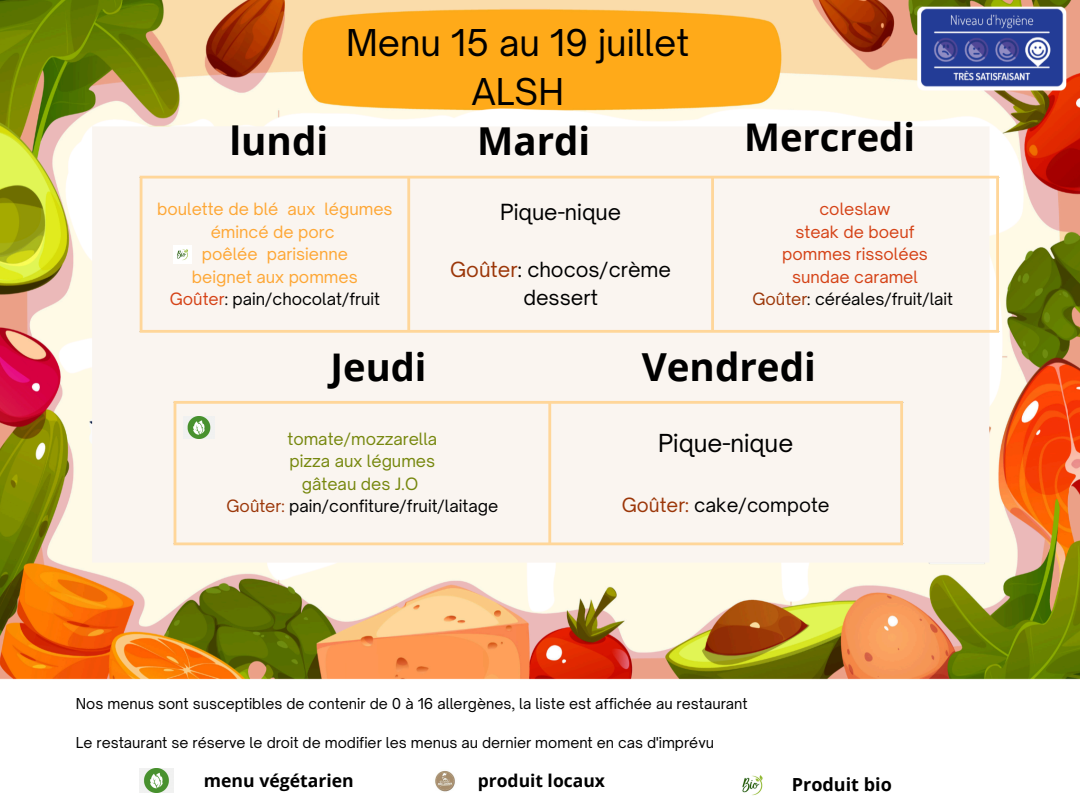
<style>
.page{position:relative;width:1080px;height:810px;background:#fff}
.page>*{position:absolute;margin:0;border:0;box-sizing:border-box;transform-origin:0 0}
.t1{font:700 38.69px "Open Sans";color:#000}
.t2{font:700 38.62px "Open Sans";color:#000}
.t3{font:700 38.44px "Open Sans";color:#000}
.t4{font:700 38.12px "Open Sans";color:#000}
.t5{font:35.38px/49.5px "Open Sauce One";color:#000;text-align:center}
.t6{font:23.75px "Open Sauce One";color:#000}
.t7{font:21.25px "Open Sauce One";color:#000}
.t8{font:20px/27.6px "Open Sauce One";color:#000;text-align:center}
.t9{font:18.75px "Open Sauce One";color:#000}
.t10{font:700 18.06px "Open Sans";color:#000}
.t11{font:700 17.62px "Open Sans";color:#000}
.t12{font:700 17.5px "Open Sans";color:#000}
.t13{font:16.25px "Open Sauce One";color:#000}
.t14{font:16.25px "Open Sauce One";color:#fea735}
.t15{font:16.25px "Open Sauce One";color:#d54216}
.t16{font:16.25px "Open Sauce One";color:#76870d}
.t17{font:14.38px "Open Sauce One";color:#000}
.s1{color:#d54216}
.s2{color:#9b3608}
</style>
<div class="page">
<img style="left:0;top:0;width:1080px;height:793px">
<hr style="left:140px;top:179px;width:2px;height:151px;background:#ffd699">
<hr style="left:407px;top:179px;width:3px;height:151px;background:#ffd699">
<hr style="left:711px;top:179px;width:3px;height:151px;background:#ffd699">
<hr style="left:996px;top:179px;width:3px;height:151px;background:#ffd699">
<hr style="left:140px;top:176px;width:859px;height:3px;background:#ffd699">
<hr style="left:140px;top:330px;width:859px;height:3px;background:#ffd699">
<hr style="left:174px;top:404px;width:2px;height:138px;background:#ffd699">
<hr style="left:548px;top:404px;width:3px;height:138px;background:#ffd699">
<hr style="left:900px;top:404px;width:3px;height:138px;background:#ffd699">
<hr style="left:174px;top:401px;width:729px;height:3px;background:#ffd699">
<hr style="left:174px;top:542px;width:729px;height:3px;background:#ffd699">
<img style="left:736px;top:768px;width:33px;height:28px">
<img style="left:140px;top:769px;width:33px;height:24px">
<img style="left:433px;top:770px;width:24px;height:22px">
<img style="left:183px;top:416px;width:32px;height:22px">
<img style="left:174px;top:245px;width:18px;height:18px">
<p class="t5" style="left:346px;top:17px;width:345px">Menu 15 au 19 juillet<br>ALSH</p>
<p class="t1" style="left:229px;top:114px;width:100px">lundi</p>
<p class="t3" style="left:477px;top:114px;width:115px">Mardi</p>
<h3 class="t4" style="left:744px;top:110px;width:172px">Mercredi</h3>
<h2 class="t14" style="left:157px;top:199px;width:237px">boulette de blé aux légumes</h2>
<h1 class="t14" style="left:211px;top:221px;width:125px">émincé de porc</h1>
<h1 class="t14" style="left:202px;top:244px;width:148px">poêlée parisienne</h1>
<h1 class="t14" style="left:192px;top:266px;width:167px">beignet aux pommes</h1>
<p class="t13" style="left:170px;top:289px;width:212px"><span class="s1">Goûter</span>: pain/chocolat/fruit</p>
<p class="t7" style="left:500px;top:198px;width:122px">Pique-nique</p>
<p class="t8" style="left:450px;top:256px;width:222px"><span class="s2">Goûter</span>: chocos/crème dessert</p>
<p class="t15" style="left:820px;top:199px;width:73px">coleslaw</p>
<p class="t15" style="left:796px;top:221px;width:121px">steak de boeuf</p>
<p class="t15" style="left:782px;top:244px;width:147px">pommes rissolées</p>
<p class="t15" style="left:792px;top:266px;width:127px">sundae caramel</p>
<p class="t13" style="left:752px;top:289px;width:202px"><span class="s2">Goûter</span>: céréales/fruit/lait</p>
<p class="t4" style="left:331px;top:340px;width:97px">Jeudi</p>
<p class="t2" style="left:642px;top:340px;width:176px">Vendredi</p>
<p class="t16" style="left:287px;top:429px;width:151px">tomate/mozzarella</p>
<p class="t16" style="left:290px;top:451px;width:147px">pizza aux légumes</p>
<p class="t16" style="left:302px;top:474px;width:118px">gâteau des J.O</p>
<p class="t13" style="left:227px;top:496px;width:273px"><span class="s2">Goûter:</span> pain/confiture/fruit/laitage</p>
<p class="t6" style="left:658px;top:428px;width:137px">Pique-nique</p>
<h1 class="t9" style="left:622px;top:493px;width:209px"><span class="s2">Goûter:</span> cake/compote</h1>
<p class="t17" style="left:76px;top:695px;width:673px">Nos menus sont susceptibles de contenir de 0 à 16 allergènes, la liste est affichée au restaurant</p>
<p class="t17" style="left:76px;top:734px;width:640px">Le restaurant se réserve le droit de modifier les menus au dernier moment en cas d'imprévu</p>
<h3 class="t11" style="left:204px;top:768px;width:151px">menu végétarien</h3>
<h3 class="t12" style="left:478px;top:768px;width:129px">produit locaux</h3>
<p class="t10" style="left:792px;top:772px;width:102px">Produit bio</p>
</div>
